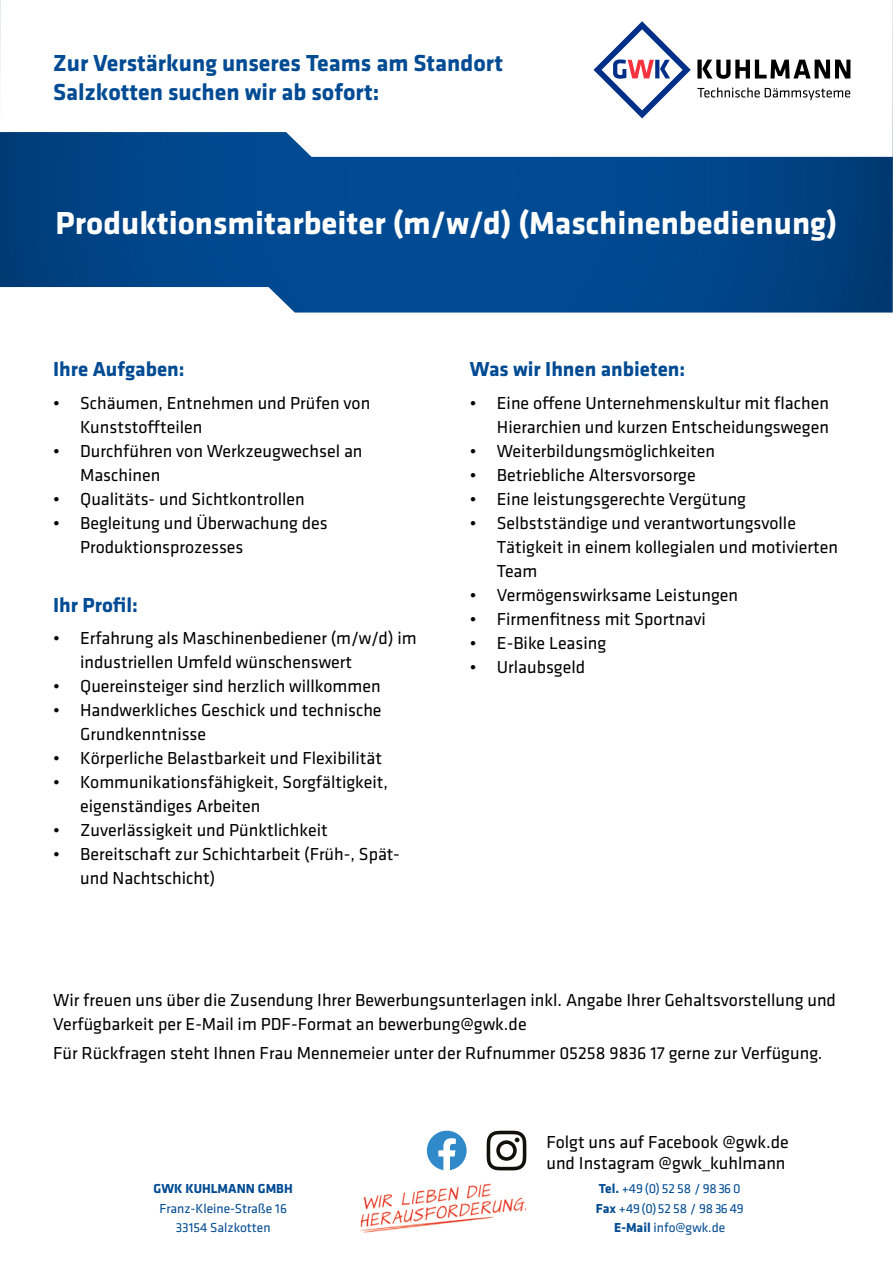
<style>
.page{position:relative;width:893px;height:1263px;background:#fff}
.page>*{position:absolute;margin:0;border:0;box-sizing:border-box;transform-origin:0 0}
.t1{font:700 33px "Klavika";color:#fff}
.t2{font:700 24px/28.8px "Klavika";color:#004b93}
.t3{font:700 21px "Klavika";color:#004b93}
.t4{font:18px/24px "Klavika";color:#000}
.t5{font:13.5px/19.5px "Klavika";color:#004b93;text-align:center}
.t6{font:700 13.5px "Klavika";color:#004b93}
.s1{font-weight:700}
</style>
<div class="page">
<svg style="left:0;top:157px;width:893px;height:156px;background:#0d5090"></svg>
<svg style="left:0;top:0;width:893px;height:157px"></svg>
<img style="left:360px;top:1183px;width:167px;height:50px">
<svg style="left:593px;top:21px;width:98px;height:97px"></svg>
<svg style="left:697px;top:60px;width:153px;height:19px"></svg>
<svg style="left:697px;top:87px;width:153px;height:13px"></svg>
<svg style="left:427px;top:1131px;width:40px;height:39px"></svg>
<svg style="left:487px;top:1131px;width:39px;height:39px"></svg>
<h2 class="t2" style="left:53px;top:48px;width:451px">Zur Verstärkung unseres Teams am Standort<br>Salzkotten suchen wir ab sofort:</h2>
<h1 class="t1" style="left:56px;top:199px;width:783px">Produktionsmitarbeiter (m/w/d) (Maschinenbedienung)</h1>
<p class="t3" style="left:53px;top:354px;width:133px">Ihre Aufgaben:</p>
<p class="t4" style="left:80px;top:390px;width:292px;text-indent:-27px">• Schäumen, Entnehmen und Prüfen von<br>Kunststoffteilen</p>
<p class="t4" style="left:80px;top:438px;width:284px;text-indent:-27px">• Durchführen von Werkzeugwechsel an<br>Maschinen</p>
<p class="t4" style="left:53px;top:486px;width:253px">• Qualitäts- und Sichtkontrollen</p>
<p class="t4" style="left:80px;top:510px;width:249px;text-indent:-27px">• Begleitung und Überwachung des<br>Produktionsprozesses</p>
<p class="t3" style="left:53px;top:589px;width:86px">Ihr Profil:</p>
<p class="t4" style="left:80px;top:625px;width:338px;text-indent:-27px">• Erfahrung als Maschinenbediener (m/w/d) im industriellen Umfeld wünschenswert</p>
<p class="t4" style="left:53px;top:673px;width:329px">• Quereinsteiger sind herzlich willkommen</p>
<p class="t4" style="left:80px;top:697px;width:303px;text-indent:-27px">• Handwerkliches Geschick und technische<br>Grundkenntnisse</p>
<p class="t4" style="left:53px;top:745px;width:330px">• Körperliche Belastbarkeit und Flexibilität</p>
<p class="t4" style="left:80px;top:769px;width:309px;text-indent:-27px">• Kommunikationsfähigkeit, Sorgfältigkeit, eigenständiges Arbeiten</p>
<p class="t4" style="left:53px;top:817px;width:276px">• Zuverlässigkeit und Pünktlichkeit</p>
<p class="t4" style="left:80px;top:841px;width:321px;text-indent:-27px">• Bereitschaft zur Schichtarbeit (Früh-, Spät&shy;und Nachtschicht)</p>
<p class="t3" style="left:470px;top:354px;width:217px">Was wir Ihnen anbieten:</p>
<p class="t4" style="left:470px;top:390px;width:361px;text-align:right">• Eine offene Unternehmenskultur mit flachen<br>Hierarchien und kurzen Entscheidungswegen</p>
<p class="t4" style="left:470px;top:438px;width:247px">• Weiterbildungsmöglichkeiten</p>
<p class="t4" style="left:470px;top:462px;width:227px">• Betriebliche Altersvorsorge</p>
<p class="t4" style="left:470px;top:486px;width:278px">• Eine leistungsgerechte Vergütung</p>
<p class="t4" style="left:497px;top:510px;width:343px;text-indent:-27px">• Selbstständige und verantwortungsvolle<br>Tätigkeit in einem kollegialen und motivierten<br>Team</p>
<p class="t4" style="left:470px;top:582px;width:270px">• Vermögenswirksame Leistungen</p>
<p class="t4" style="left:470px;top:606px;width:238px">• Firmenfitness mit Sportnavi</p>
<p class="t4" style="left:470px;top:630px;width:138px">• E-Bike Leasing</p>
<p class="t4" style="left:470px;top:654px;width:117px">• Urlaubsgeld</p>
<p class="t4" style="left:53px;top:988px;width:784px">Wir freuen uns über die Zusendung Ihrer Bewerbungsunterlagen inkl. Angabe Ihrer Gehaltsvorstellung und<br>Verfügbarkeit per E-Mail im PDF-Format an bewerbung@gwk.de</p>
<p class="t4" style="left:53px;top:1041px;width:771px">Für Rückfragen steht Ihnen Frau Mennemeier unter der Rufnummer 05258 9836 17 gerne zur Verfügung.</p>
<p class="t6" style="left:154px;top:1179px;width:141px">GWK KUHLMANN GMBH</p>
<p class="t5" style="left:159px;top:1198px;width:129px">Franz-Kleine-Straße 16<br>33154 Salzkotten</p>
<p class="t4" style="left:546px;top:1130px;width:244px;line-height:21.6px">Folgt uns auf Facebook @gwk.de und Instagram @gwk_kuhlmann</p>
<p class="t5" style="left:596px;top:1178px;width:149px"><span class="s1">Tel.</span> +49 (0) 52 58 / 98 36 0<br><span class="s1">Fax</span> +49(0)52 58 / 98 36 49<br><span class="s1">E-Mail</span> info@gwk.de</p>
</div>
